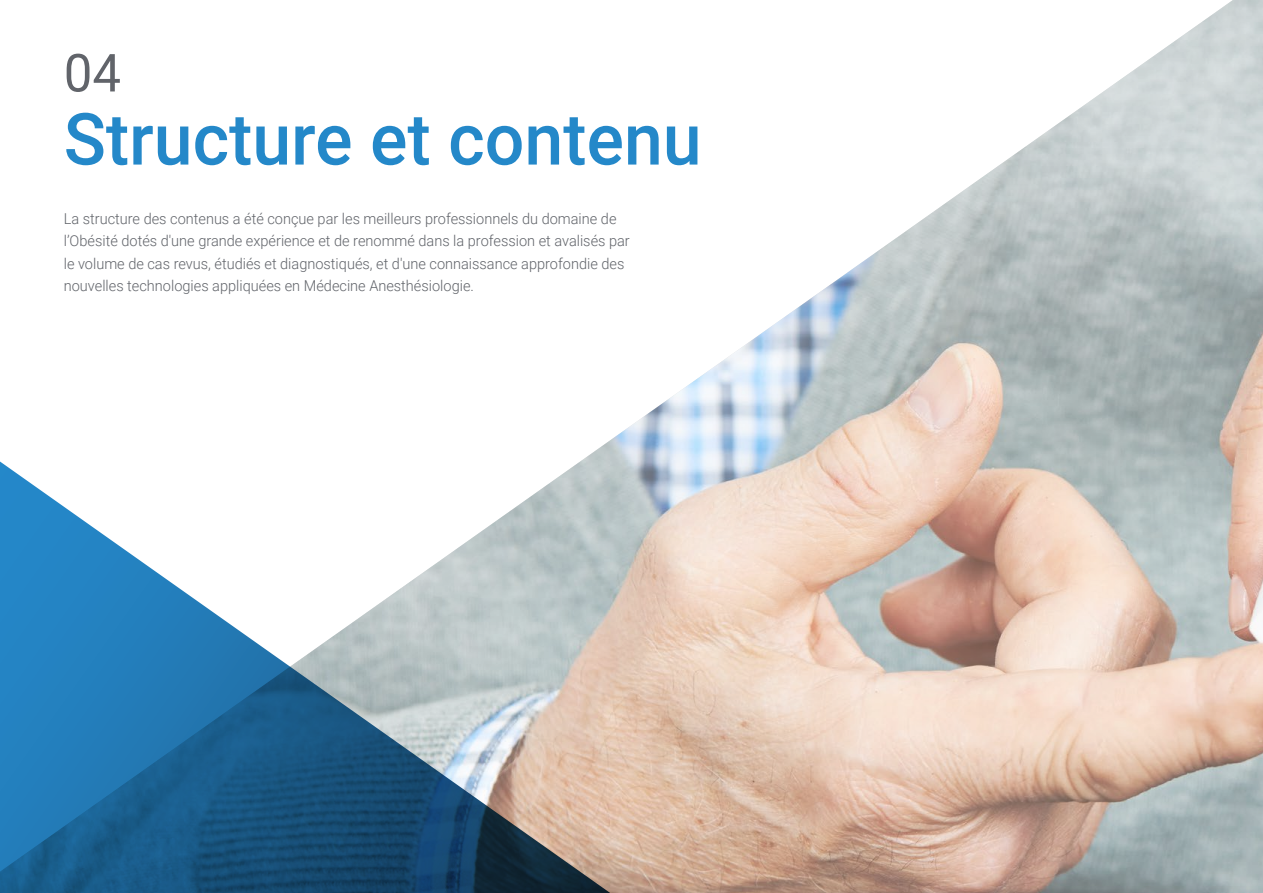
<style>
.page{position:relative;width:1263px;height:893px;background:#fff}
.page>*{position:absolute;margin:0;border:0;box-sizing:border-box;transform-origin:0 0}
.t1{font:500 72px "Roboto";color:#2488c9}
.t2{font:52.5px "Roboto";color:#61646a}
.t3{font:300 15px/22.5px "Roboto";color:#61646a}
</style>
<div class="page">
<img style="left:602px;top:0;width:661px;height:893px">
<svg style="left:0;top:446px;width:640px;height:447px"></svg>
<h2 class="t2" style="left:64px;top:36px;width:59px">04</h2>
<h1 class="t1" style="left:64px;top:89px;width:639px">Structure et contenu</h1>
<p class="t3" style="left:64px;top:207px;width:568px">La structure des contenus a été conçue par les meilleurs professionnels du domaine de l’Obésité dotés d'une grande expérience et de renommé dans la profession et avalisés par le volume de cas revus, étudiés et diagnostiqués, et d'une connaissance approfondie des nouvelles technologies appliquées en Médecine Anesthésiologie.</p>
</div>
